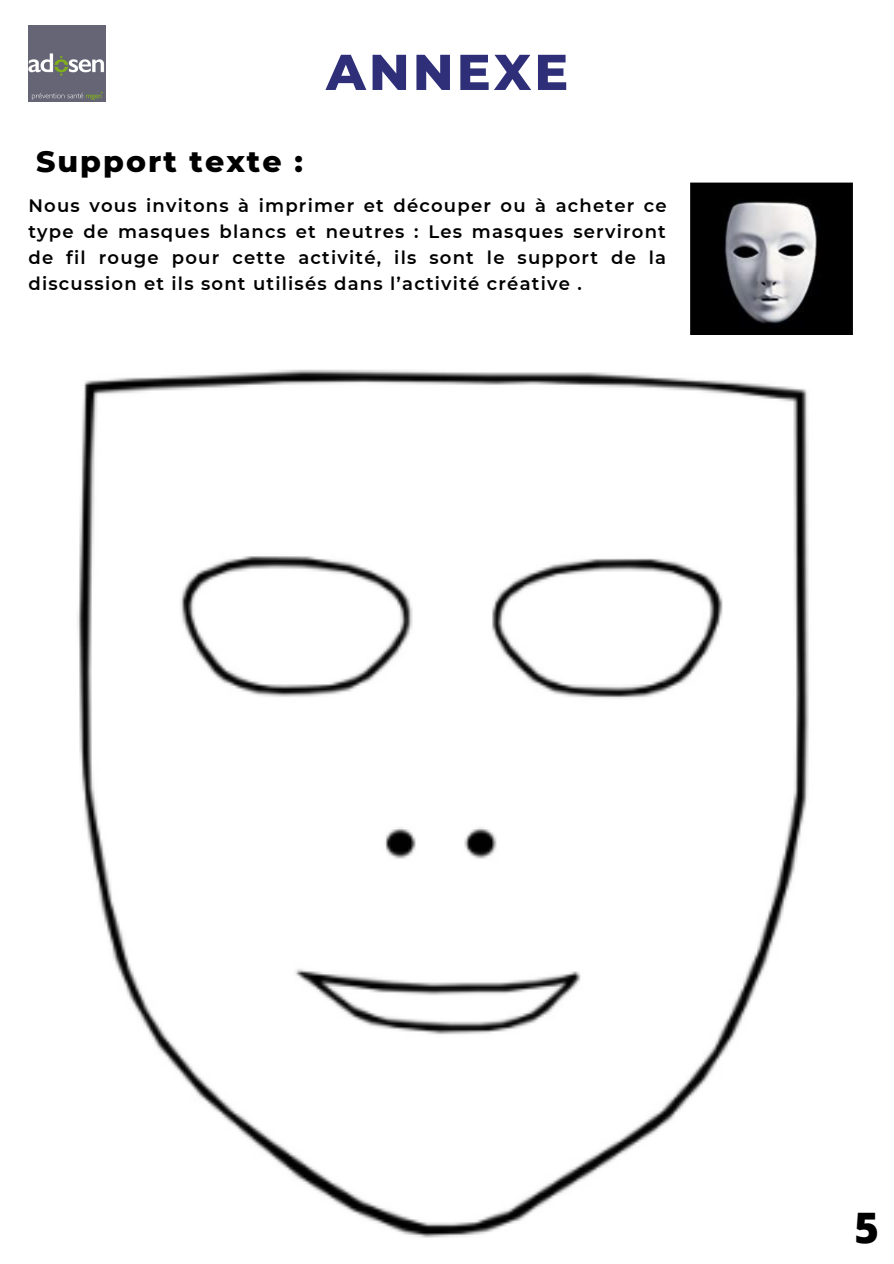
<style>
.page{position:relative;width:894px;height:1264px;background:#fff}
.page>*{position:absolute;margin:0;border:0;box-sizing:border-box;transform-origin:0 0}
.t1{font:800 50.25px "Montserrat";letter-spacing:.065em;color:#2f2f79}
.t2{font:800 42px "Open Sans";color:#000}
.t3{font:800 30px "Montserrat";letter-spacing:.065em;color:#000}
.t4{font:600 18px/26px "Montserrat";letter-spacing:.065em;color:#000;text-align:justify}
</style>
<div class="page">
<img style="left:28px;top:25px;width:77px;height:77px">
<img style="left:77px;top:369px;width:732px;height:869px">
<img style="left:690px;top:182px;width:163px;height:152px">
<p class="t1" style="left:326px;top:41px;width:243px">ANNEXE</p>
<p class="t3" style="left:36px;top:143px;width:268px">Support texte :</p>
<p class="t4" style="left:28px;top:193px;width:639px">Nous vous invitons à imprimer et découper ou à acheter ce type de masques blancs et neutres : Les masques serviront de fil rouge pour cette activité, ils sont le support de la discussion et ils sont utilisés dans l’activité créative .</p>
<p class="t2" style="left:854px;top:1198px;width:26px">5</p>
</div>
